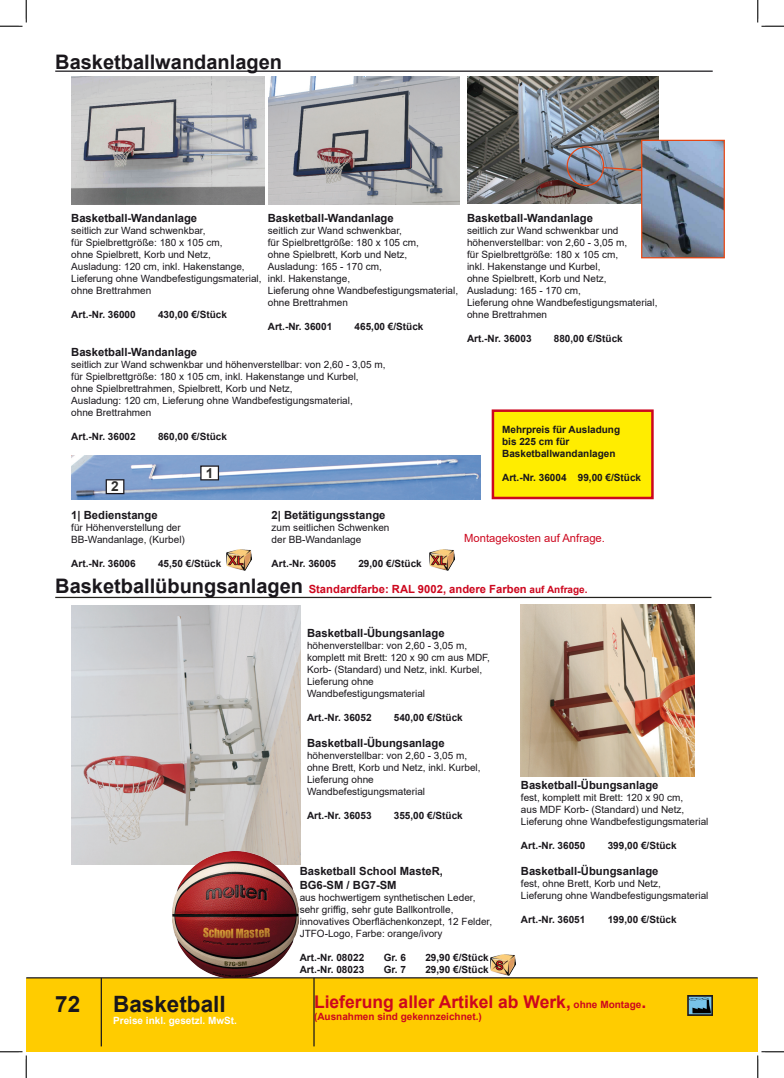
<style>
.page{position:relative;width:784px;height:1078px;background:#fff}
.page>*{position:absolute;margin:0;border:0;box-sizing:border-box;transform-origin:0 0}
.t1{font:700 22.5px "Arial";color:#1a171c}
.t2{font:700 20px "Arial";color:#1a171c}
.t3{font:700 17.5px "Arial";color:#cd071e}
.t4{font:700 13.75px "Arial";color:#2e2d2c}
.t5{font:700 11.25px "Arial";color:#1a171c}
.t6{font:700 11.25px "Arial";color:#cd071e}
.t7{font:11.25px "Arial";color:#cd071e}
.t8{font:10px/12px "Arial";color:#1a171c}
.t9{font:700 10px "Arial";color:#1a171c}
.t10{font:700 10px "Arial";color:#cd071e}
.t11{font:700 10px "Arial";color:#fefefe}
.s1{font-size:20px;color:#1a171c}
.s2{font-size:10px}
</style>
<div class="page">
<div style="left:26px;top:978px;width:731px;height:74px;background:#fc0"></div>
<hr style="left:55px;top:71px;width:657px;height:1px;background:#1a171c">
<hr style="left:101px;top:978px;width:1px;height:68px;background:#1a171c">
<hr style="left:313px;top:978px;width:2px;height:68px;background:#1a171c">
<hr style="left:26px;top:977px;width:731px;height:1px;background:#1a171c">
<div style="left:491px;top:409px;width:162px;height:90px;background:#ffed00;border:2px solid #cd071e"></div>
<img style="left:467px;top:77px;width:191px;height:126px">
<img style="left:268px;top:77px;width:192px;height:127px">
<img style="left:71px;top:77px;width:193px;height:127px">
<svg style="left:566px;top:139px;width:159px;height:120px"></svg>
<img style="left:71px;top:455px;width:409px;height:44px">
<svg style="left:200px;top:465px;width:19px;height:15px"></svg>
<svg style="left:106px;top:479px;width:18px;height:15px"></svg>
<svg style="left:55px;top:597px;width:656px;height:1px"></svg>
<img style="left:521px;top:604px;width:174px;height:172px">
<img style="left:71px;top:605px;width:230px;height:259px">
<img style="left:687px;top:995px;width:25px;height:21px">
<img style="left:172px;top:851px;width:127px;height:127px">
<img style="left:490px;top:954px;width:25px;height:21px">
<img style="left:430px;top:550px;width:24px;height:21px">
<img style="left:227px;top:550px;width:25px;height:21px">
<svg style="left:0;top:0;width:27px;height:27px"></svg>
<svg style="left:0;top:1051px;width:27px;height:27px"></svg>
<svg style="left:757px;top:0;width:27px;height:27px"></svg>
<svg style="left:757px;top:1051px;width:27px;height:27px"></svg>
<p class="t2" style="left:55px;top:47px;width:228px">Basketballwandanlagen</p>
<p class="t5" style="left:71px;top:210px;width:127px">Basketball-Wandanlage</p>
<p class="t8" style="left:71px;top:225px;width:136px">seitlich zur Wand schwenkbar,</p>
<p class="t8" style="left:71px;top:237px;width:153px">für Spielbrettgröße: 180 x 105 cm,</p>
<p class="t8" style="left:71px;top:249px;width:141px">ohne Spielbrett, Korb und Netz,</p>
<p class="t8" style="left:71px;top:261px;width:175px">Ausladung: 120 cm, inkl. Hakenstange,</p>
<p class="t8" style="left:71px;top:273px;width:192px">Lieferung ohne Wandbefestigungsmaterial,</p>
<p class="t8" style="left:71px;top:285px;width:82px">ohne Brettrahmen</p>
<p class="t9" style="left:71px;top:308px;width:66px">Art.-Nr. 36000</p>
<p class="t9" style="left:158px;top:308px;width:70px">430,00 €/Stück</p>
<p class="t5" style="left:268px;top:210px;width:127px">Basketball-Wandanlage</p>
<p class="t8" style="left:268px;top:225px;width:136px">seitlich zur Wand schwenkbar,</p>
<p class="t8" style="left:268px;top:237px;width:153px">für Spielbrettgröße: 180 x 105 cm,</p>
<p class="t8" style="left:268px;top:249px;width:141px">ohne Spielbrett, Korb und Netz,</p>
<p class="t8" style="left:268px;top:261px;width:115px">Ausladung: 165 - 170 cm,</p>
<p class="t8" style="left:268px;top:273px;width:84px">inkl. Hakenstange,</p>
<p class="t8" style="left:268px;top:285px;width:192px">Lieferung ohne Wandbefestigungsmaterial,</p>
<p class="t8" style="left:268px;top:297px;width:82px">ohne Brettrahmen</p>
<p class="t9" style="left:268px;top:320px;width:66px">Art.-Nr. 36001</p>
<p class="t9" style="left:354px;top:320px;width:70px">465,00 €/Stück</p>
<p class="t5" style="left:71px;top:344px;width:127px">Basketball-Wandanlage</p>
<p class="t8" style="left:71px;top:358px;width:316px">seitlich zur Wand schwenkbar und höhenverstellbar: von 2,60 - 3,05 m,</p>
<p class="t8" style="left:71px;top:370px;width:289px">für Spielbrettgröße: 180 x 105 cm, inkl. Hakenstange und Kurbel,</p>
<p class="t8" style="left:71px;top:382px;width:223px">ohne Spielbrettrahmen, Spielbrett, Korb und Netz,</p>
<p class="t8" style="left:71px;top:394px;width:283px">Ausladung: 120 cm, Lieferung ohne Wandbefestigungsmaterial,</p>
<p class="t8" style="left:71px;top:406px;width:82px">ohne Brettrahmen</p>
<p class="t9" style="left:71px;top:429px;width:66px">Art.-Nr. 36002</p>
<p class="t9" style="left:158px;top:429px;width:70px">860,00 €/Stück</p>
<p class="t5" style="left:467px;top:210px;width:127px">Basketball-Wandanlage</p>
<p class="t8" style="left:467px;top:225px;width:153px">seitlich zur Wand schwenkbar und</p>
<p class="t8" style="left:467px;top:237px;width:162px">höhenverstellbar: von 2,60 - 3,05 m,</p>
<p class="t8" style="left:467px;top:249px;width:153px">für Spielbrettgröße: 180 x 105 cm,</p>
<p class="t8" style="left:467px;top:261px;width:135px">inkl. Hakenstange und Kurbel,</p>
<p class="t8" style="left:467px;top:273px;width:141px">ohne Spielbrett, Korb und Netz,</p>
<p class="t8" style="left:467px;top:285px;width:115px">Ausladung: 165 - 170 cm,</p>
<p class="t8" style="left:467px;top:297px;width:192px">Lieferung ohne Wandbefestigungsmaterial,</p>
<p class="t8" style="left:467px;top:309px;width:82px">ohne Brettrahmen</p>
<p class="t9" style="left:467px;top:332px;width:66px">Art.-Nr. 36003</p>
<p class="t9" style="left:554px;top:332px;width:70px">880,00 €/Stück</p>
<p class="t9" style="left:502px;top:423px;width:119px">Mehrpreis für Ausladung</p>
<p class="t9" style="left:502px;top:435px;width:69px">bis 225 cm für</p>
<p class="t9" style="left:502px;top:447px;width:115px">Basketballwandanlagen</p>
<h3 class="t4" style="left:206px;top:463px;width:9px">1</h3>
<p class="t9" style="left:502px;top:471px;width:140px">Art.-Nr. 36004 99,00 €/Stück</p>
<h3 class="t4" style="left:111px;top:477px;width:9px">2</h3>
<p class="t5" style="left:71px;top:507px;width:88px">1| Bedienstange</p>
<p class="t8" style="left:71px;top:521px;width:111px">für Höhenverstellung der</p>
<p class="t8" style="left:71px;top:533px;width:115px">BB-Wandanlage, (Kurbel)</p>
<p class="t9" style="left:71px;top:556px;width:66px">Art.-Nr. 36006</p>
<p class="t9" style="left:158px;top:556px;width:65px">45,50 €/Stück</p>
<p class="t5" style="left:272px;top:507px;width:115px">2| Betätigungsstange</p>
<p class="t8" style="left:272px;top:522px;width:119px">zum seitlichen Schwenken</p>
<p class="t8" style="left:272px;top:534px;width:91px">der BB-Wandanlage</p>
<p class="t9" style="left:272px;top:557px;width:66px">Art.-Nr. 36005</p>
<p class="t9" style="left:358px;top:557px;width:65px">29,00 €/Stück</p>
<p class="t6" style="left:55px;top:581px;width:534px"><span class="s1">Basketballübungsanlagen</span> Standardfarbe: RAL 9002, andere Farben <span class="s2">auf Anfrage.</span></p>
<p class="t7" style="left:464px;top:530px;width:142px">Montagekosten auf Anfrage.</p>
<h1 class="t1" style="left:55px;top:988px;width:27px">72</h1>
<h1 class="t1" style="left:113px;top:988px;width:114px">Basketball</h1>
<p class="t11" style="left:113px;top:1013px;width:125px">Preise inkl. gesetzl. MwSt.</p>
<p class="t5" style="left:307px;top:625px;width:139px">Basketball-Übungsanlage</p>
<p class="t8" style="left:307px;top:639px;width:162px">höhenverstellbar: von 2,60 - 3,05 m,</p>
<p class="t8" style="left:307px;top:651px;width:184px">komplett mit Brett: 120 x 90 cm aus MDF,</p>
<p class="t8" style="left:307px;top:663px;width:177px">Korb- (Standard) und Netz, inkl. Kurbel,</p>
<p class="t8" style="left:307px;top:675px;width:68px">Lieferung ohne</p>
<p class="t8" style="left:307px;top:687px;width:120px">Wandbefestigungsmaterial</p>
<p class="t9" style="left:307px;top:711px;width:66px">Art.-Nr. 36052</p>
<p class="t9" style="left:394px;top:711px;width:70px">540,00 €/Stück</p>
<p class="t5" style="left:307px;top:735px;width:139px">Basketball-Übungsanlage</p>
<p class="t8" style="left:307px;top:749px;width:162px">höhenverstellbar: von 2,60 - 3,05 m,</p>
<p class="t8" style="left:307px;top:761px;width:175px">ohne Brett, Korb und Netz, inkl. Kurbel,</p>
<p class="t8" style="left:307px;top:773px;width:68px">Lieferung ohne</p>
<p class="t8" style="left:307px;top:785px;width:120px">Wandbefestigungsmaterial</p>
<p class="t9" style="left:307px;top:808px;width:66px">Art.-Nr. 36053</p>
<p class="t9" style="left:394px;top:808px;width:70px">355,00 €/Stück</p>
<p class="t5" style="left:300px;top:863px;width:145px">Basketball School MasteR,</p>
<p class="t5" style="left:300px;top:876px;width:98px">BG6-SM / BG7-SM</p>
<p class="t8" style="left:300px;top:891px;width:177px">aus hochwertigem synthetischen Leder,</p>
<p class="t8" style="left:300px;top:903px;width:194px">sehr griffig, sehr gute Ballkontrolle, innovatives Oberflächenkonzept, 12 Felder,<br>JTFO-Logo, Farbe: orange/ivory</p>
<p class="t9" style="left:300px;top:950px;width:66px">Art.-Nr. 08022</p>
<p class="t9" style="left:384px;top:950px;width:24px">Gr. 6</p>
<p class="t9" style="left:425px;top:950px;width:65px">29,90 €/Stück</p>
<p class="t9" style="left:300px;top:962px;width:66px">Art.-Nr. 08023</p>
<p class="t9" style="left:384px;top:962px;width:24px">Gr. 7</p>
<p class="t9" style="left:425px;top:962px;width:65px">29,90 €/Stück</p>
<p class="t5" style="left:521px;top:777px;width:139px">Basketball-Übungsanlage</p>
<p class="t8" style="left:521px;top:792px;width:164px">fest, komplett mit Brett: 120 x 90 cm,</p>
<p class="t8" style="left:521px;top:804px;width:165px">aus MDF Korb- (Standard) und Netz,</p>
<p class="t8" style="left:521px;top:816px;width:189px">Lieferung ohne Wandbefestigungsmaterial</p>
<p class="t9" style="left:521px;top:839px;width:66px">Art.-Nr. 36050</p>
<p class="t9" style="left:607px;top:839px;width:70px">399,00 €/Stück</p>
<p class="t5" style="left:521px;top:863px;width:139px">Basketball-Übungsanlage</p>
<p class="t8" style="left:521px;top:877px;width:142px">fest, ohne Brett, Korb und Netz,</p>
<p class="t8" style="left:521px;top:889px;width:189px">Lieferung ohne Wandbefestigungsmaterial</p>
<p class="t9" style="left:521px;top:912px;width:66px">Art.-Nr. 36051</p>
<p class="t9" style="left:607px;top:912px;width:70px">199,00 €/Stück</p>
<p class="t3" style="left:314px;top:990px;width:334px">Lieferung aller Artikel ab Werk, <span class="s2">ohne Montage</span>.</p>
<p class="t10" style="left:314px;top:1010px;width:169px">(Ausnahmen sind gekennzeichnet.)</p>
</div>
